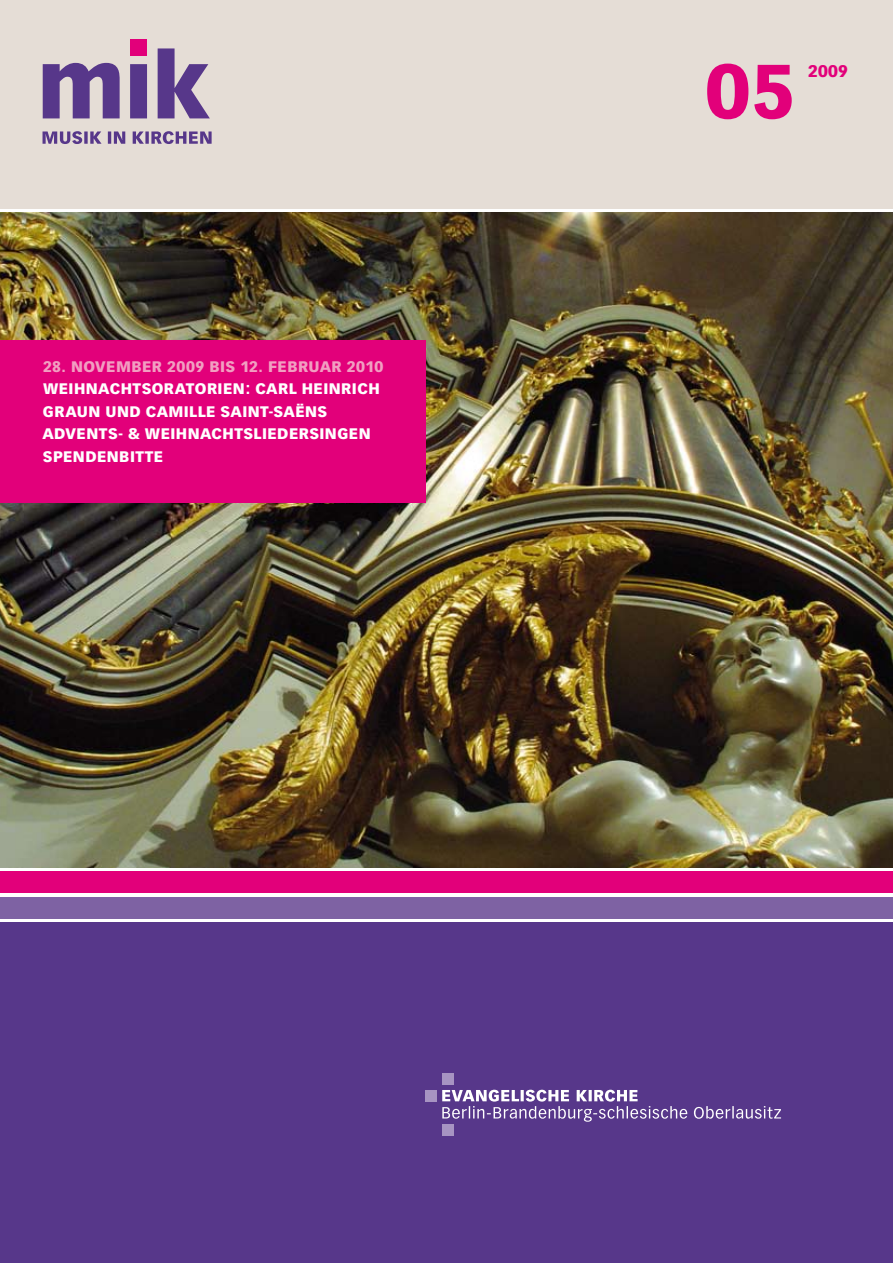
<style>
.page{position:relative;width:893px;height:1263px;background:#fff}
.page>*{position:absolute;margin:0;border:0;box-sizing:border-box;transform-origin:0 0}
.t1{font:900 75px "Vectora LH";color:#e2007a}
.t2{font:900 16.5px "Vectora LH";color:#e2007a}
.t3{font:900 15px/22.5px "Vectora LH";letter-spacing:.025em;color:#fff}
.t4{font:900 15px "Vectora LH";letter-spacing:.025em;color:#f19fc1}
</style>
<div class="page">
<div style="left:0;top:0;width:893px;height:208px;background:#e5ddd6"></div>
<div style="left:0;top:923px;width:893px;height:340px;background:#57378a"></div>
<div style="left:0;top:872px;width:893px;height:21px;background:#e2007a"></div>
<div style="left:0;top:897px;width:893px;height:21px;background:#7e62a3"></div>
<svg style="left:442px;top:1090px;width:339px;height:32px"></svg>
<div style="left:442px;top:1073px;width:11px;height:11px;background:#a794c2"></div>
<div style="left:425px;top:1090px;width:12px;height:11px;background:#a794c2"></div>
<div style="left:442px;top:1124px;width:11px;height:11px;background:#a794c2"></div>
<svg style="left:43px;top:48px;width:167px;height:70px"></svg>
<svg style="left:43px;top:131px;width:169px;height:13px"></svg>
<div style="left:130px;top:39px;width:17px;height:17px;background:#e2007a"></div>
<img style="left:0;top:213px;width:893px;height:654px">
<div style="left:0;top:340px;width:425px;height:163px;background:#e2007a"></div>
<p class="t4" style="left:43px;top:357px;width:342px">28. NOVEMBER 2009 BIS 12. FEBRUAR 2010</p>
<p class="t3" style="left:42px;top:377px;width:339px">WEIHNACHTSORATORIEN : CARL HEINRICH<br>GRAUN UND CAMILLE SAINT-SAËNS<br>ADVENTS- &amp; WEIHNACHTSLIEDERSING EN<br>SPENDENBITTE</p>
<h1 class="t1" style="left:706px;top:45px;width:91px">05</h1>
<p class="t2" style="left:808px;top:61px;width:41px">2009</p>
</div>
